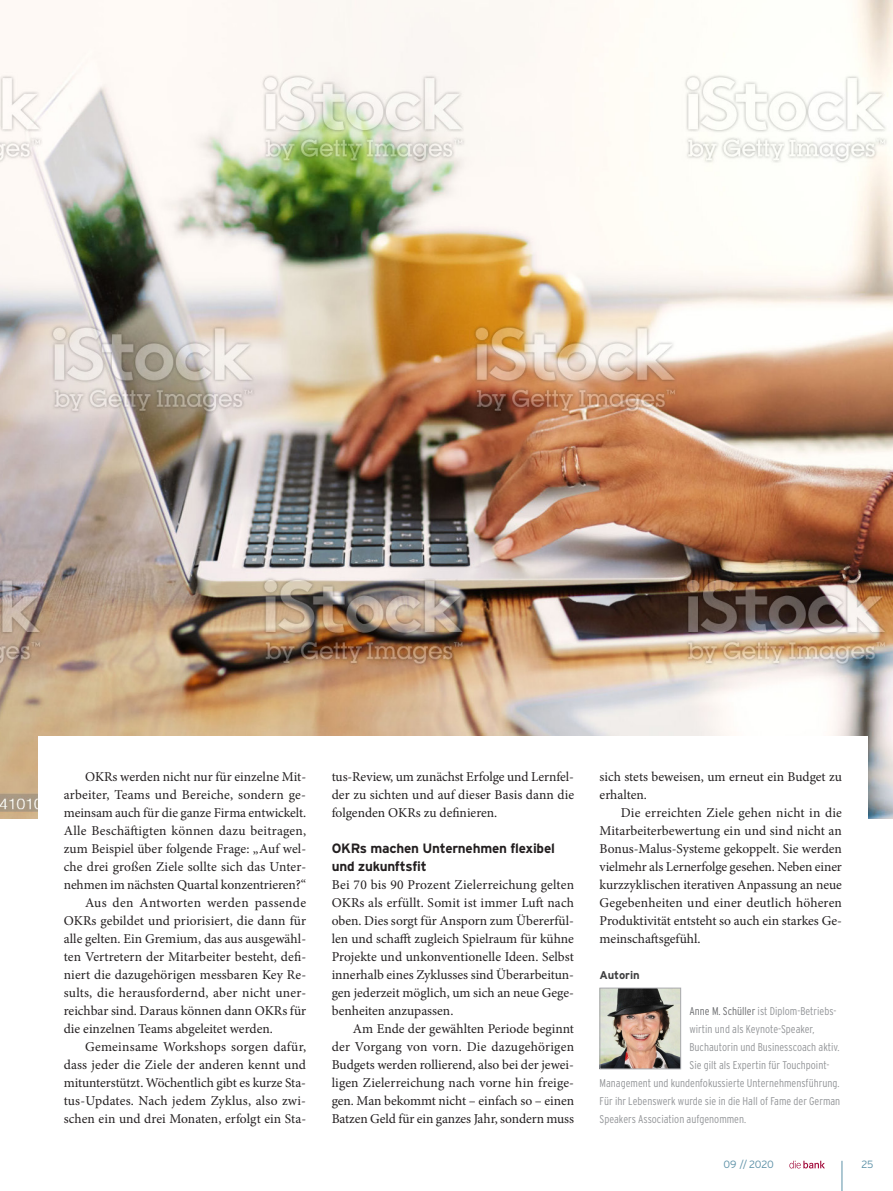
<style>
.page{position:relative;width:893px;height:1191px;background:#fff}
.page>*{position:absolute;margin:0;border:0;box-sizing:border-box;transform-origin:0 0}
.t1{font:13.5px/18px "Minion Pro";color:#231f20;text-align:justify}
.t2{font:700 13.5px/18px "Interstate";letter-spacing:-.015em;color:#231f20}
.t3{font:13.5px "Minion Pro";letter-spacing:.02em;color:#231f20}
.t4{font:13.5px "Minion Pro";letter-spacing:.025em;color:#231f20}
.t5{font:300 11.25px "Interstate Condensed";color:#939598}
.t6{font:700 11.25px "Interstate";color:#3e3e3f}
.t7{font:300 10.5px "Interstate";letter-spacing:-.02em;color:#5d91a7}
.s1{color:#6c6d70}
</style>
<div class="page">
<hr style="left:842px;top:1160px;width:1px;height:31px;background:#5d91a7">
<svg style="left:789px;top:1160px;width:36px;height:8px"></svg>
<img style="left:0;top:0;width:893px;height:819px">
<div style="left:38px;top:736px;width:829px;height:410px;background:#fff"></div>
<img style="left:602px;top:989px;width:77px;height:78px">
<div style="left:600px;top:987px;width:81px;height:82px;border:1px solid #a8a9ad"></div>
<p class="t1" style="left:85px;top:768px;width:223px">OKRs werden nicht nur für einzelne Mit-</p>
<p class="t1" style="left:64px;top:786px;width:244px">arbeiter, Teams und Bereiche, sondern ge-</p>
<p class="t1" style="left:64px;top:804px;width:244px">meinsam auch für die ganze Firma entwickelt.</p>
<p class="t3" style="left:64px;top:821px;width:244px">Alle Beschäftigten können dazu beitragen,</p>
<p class="t1" style="left:64px;top:840px;width:244px">zum Beispiel über folgende Frage: „Auf wel-</p>
<p class="t1" style="left:64px;top:858px;width:244px">che drei großen Ziele sollte sich das Unter-</p>
<p class="t1" style="left:64px;top:876px;width:244px">nehmen im nächsten Quartal konzentrieren?“</p>
<p class="t4" style="left:85px;top:893px;width:223px">Aus den Antworten werden passende</p>
<p class="t1" style="left:64px;top:912px;width:244px">OKRs gebildet und priorisiert, die dann für</p>
<p class="t1" style="left:64px;top:930px;width:244px">alle gelten. Ein Gremium, das aus ausgewähl-</p>
<p class="t1" style="left:64px;top:948px;width:244px">ten Vertretern der Mitarbeiter besteht, defi-</p>
<p class="t1" style="left:64px;top:966px;width:244px">niert die dazugehörigen messbaren Key Re-</p>
<p class="t1" style="left:64px;top:984px;width:244px">sults, die herausfordernd, aber nicht uner-</p>
<p class="t1" style="left:64px;top:1001px;width:244px">reichbar sind. Daraus können dann OKRs für</p>
<p class="t1" style="left:64px;top:1019px;width:211px">die einzelnen Teams abgeleitet werden.</p>
<p class="t1" style="left:85px;top:1037px;width:223px">Gemeinsame Workshops sorgen dafür,</p>
<p class="t1" style="left:64px;top:1055px;width:244px">dass jeder die Ziele der anderen kennt und</p>
<p class="t1" style="left:64px;top:1073px;width:244px">mitunterstützt. Wöchentlich gibt es kurze Sta-</p>
<p class="t1" style="left:64px;top:1091px;width:244px">tus-Updates. Nach jedem Zyklus, also zwi-</p>
<p class="t1" style="left:64px;top:1109px;width:244px">schen ein und drei Monaten, erfolgt ein Sta-</p>
<p class="t1" style="left:332px;top:767px;width:244px">tus-Review, um zunächst Erfolge und Lernfel&shy;der zu sichten und auf dieser Basis dann die folgenden OKRs zu definieren.</p>
<p class="t2" style="left:332px;top:839px;width:225px">OKRs machen Unternehmen flexibel und zukunftsfit</p>
<p class="t1" style="left:332px;top:875px;width:244px">Bei 70 bis 90 Prozent Zielerreichung gelten OKRs als erfüllt. Somit ist immer Luft nach oben. Dies sorgt für Ansporn zum Übererfül&shy;len und schafft zugleich Spielraum für kühne Projekte und unkonventionelle Ideen. Selbst innerhalb eines Zyklusses sind Überarbeitun&shy;gen jederzeit möglich, um sich an neue Gege&shy;benheiten anzupassen.</p>
<p class="t1" style="left:332px;top:1019px;width:244px;text-indent:21px">Am Ende der gewählten Periode beginnt der Vorgang von vorn. Die dazugehörigen Budgets werden rollierend, also bei der jewei&shy;ligen Zielerreichung nach vorne hin freige&shy;gen. Man bekommt nicht – einfach so – einen Batzen Geld für ein ganzes Jahr, sondern muss</p>
<p class="t1" style="left:600px;top:767px;width:244px">sich stets beweisen, um erneut ein Budget zu erhalten.</p>
<p class="t1" style="left:600px;top:803px;width:244px;text-indent:21px">Die erreichten Ziele gehen nicht in die Mitarbeiterbewertung ein und sind nicht an Bonus-Malus-Systeme gekoppelt. Sie werden vielmehr als Lernerfolge gesehen. Neben einer kurzzyklischen iterativen Anpassung an neue Gegebenheiten und einer deutlich höheren Produktivität entsteht so auch ein starkes Ge&shy;meinschaftsgefühl.</p>
<p class="t6" style="left:600px;top:969px;width:42px">Autorin</p>
<p class="t5" style="left:689px;top:1005px;width:149px"><span class="s1">Anne M. Schüller</span> ist Diplom-Betriebs-</p>
<p class="t5" style="left:689px;top:1023px;width:127px">wirtin und als Keynote-Speaker,</p>
<p class="t5" style="left:689px;top:1041px;width:152px">Buchautorin und Businesscoach aktiv.</p>
<p class="t5" style="left:689px;top:1059px;width:142px">Sie gilt als Expertin für Touchpoint-</p>
<p class="t5" style="left:600px;top:1077px;width:241px">Management und kundenfokussierte Unternehmensführung.</p>
<p class="t5" style="left:600px;top:1095px;width:242px">Für ihr Lebenswerk wurde sie in die Hall of Fame der German</p>
<p class="t5" style="left:600px;top:1113px;width:148px">Speakers Association aufgenommen.</p>
<p class="t7" style="left:724px;top:1158px;width:52px">09 // 2020</p>
<p class="t7" style="left:861px;top:1158px;width:14px">25</p>
</div>
